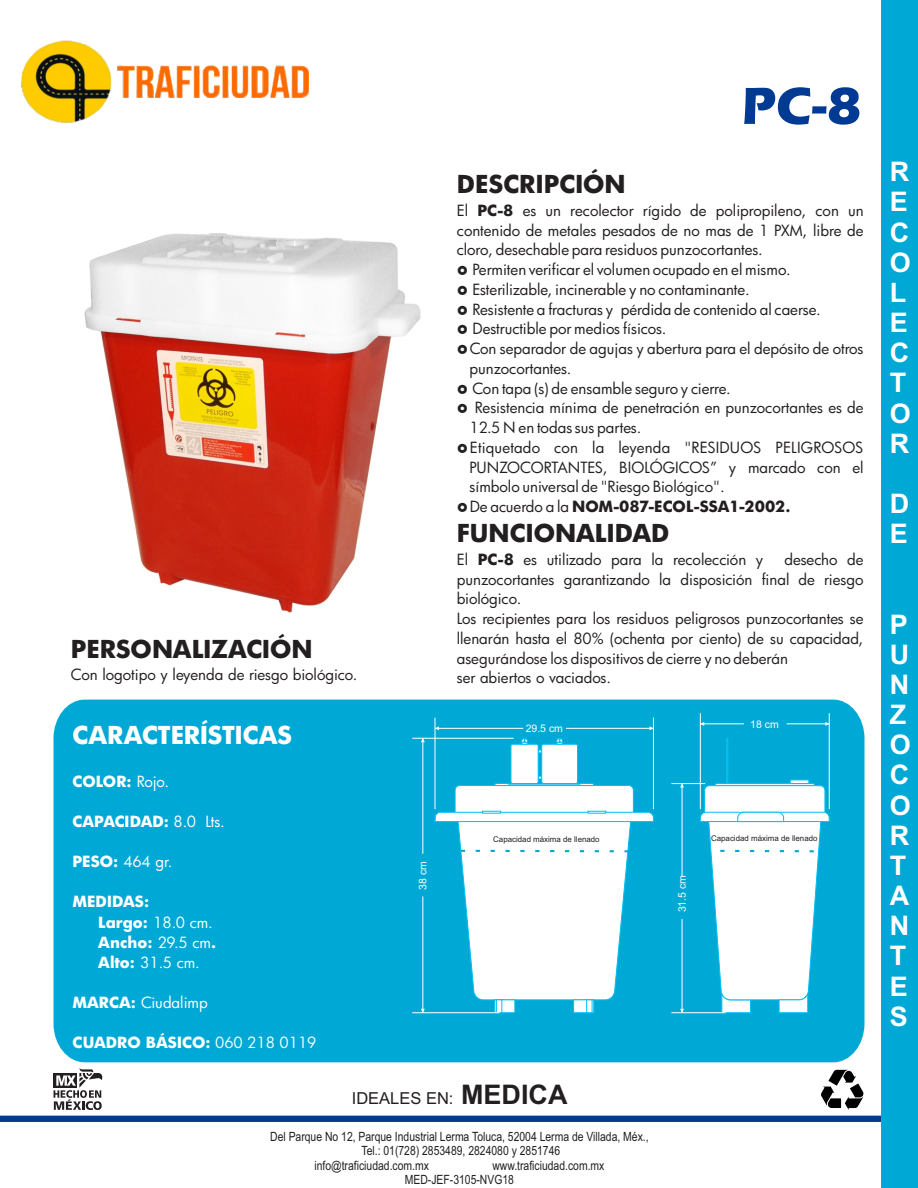
<style>
.page{position:relative;width:918px;height:1188px;background:#fff}
.page>*{position:absolute;margin:0;border:0;box-sizing:border-box;transform-origin:0 0}
.t1{font:700 54px "Eras ITC";color:#003a93}
.t2{font:700 27px/30.2px "Arial";color:#fff}
.t3{font:700 24px "Futura";color:#231f20}
.t4{font:700 24px "Futura";color:#fff}
.t5{font:16.5px "Arial";color:#231f20}
.t6{font:15px/19.8px "Futura";color:#231f20;text-align:justify}
.t7{font:700 15px/20.2px "Futura";color:#fff}
.t8{font:700 15px "Futura";color:#231f20}
.t9{font:15px "Futura";color:#fff}
.t10{font:12.75px/14.2px "Arial";color:#231f20;scale:.81 1}
.t11{font:10.5px "Arial";color:#fff}
.t12{font:7.95px "Arial";color:#231f20}
.s1{font-weight:700}
.s2{font-weight:400}
.s3{font-weight:700;font-size:27px}
</style>
<div class="page">
<div style="left:0;top:1116px;width:918px;height:6px;background:#003a93"></div>
<svg style="left:821px;top:1070px;width:43px;height:40px"></svg>
<svg style="left:54px;top:1068px;width:49px;height:42px"></svg>
<div style="left:881px;top:0;width:37px;height:1188px;background:#00a9d5"></div>
<img style="left:84px;top:233px;width:337px;height:380px">
<div style="left:54px;top:700px;width:810px;height:362px;background:#00a9d5"></div>
<hr style="left:435px;top:718px;width:1px;height:91px;background:#fff">
<hr style="left:653px;top:718px;width:1px;height:91px;background:#fff">
<hr style="left:435px;top:728px;width:88px;height:1px;background:#fff">
<svg style="left:435px;top:726px;width:4px;height:4px"></svg>
<hr style="left:566px;top:728px;width:87px;height:1px;background:#fff">
<hr style="left:829px;top:713px;width:1px;height:96px;background:#fff">
<hr style="left:700px;top:713px;width:1px;height:96px;background:#fff">
<hr style="left:787px;top:724px;width:42px;height:1px;background:#fff">
<svg style="left:825px;top:722px;width:4px;height:4px"></svg>
<hr style="left:700px;top:724px;width:44px;height:1px;background:#fff">
<svg style="left:700px;top:722px;width:4px;height:4px"></svg>
<hr style="left:412px;top:1012px;width:88px;height:1px;background:#fff">
<hr style="left:412px;top:738px;width:102px;height:1px;background:#fff">
<hr style="left:423px;top:896px;width:1px;height:117px;background:#fff">
<svg style="left:421px;top:1009px;width:4px;height:4px"></svg>
<hr style="left:423px;top:738px;width:1px;height:116px;background:#fff">
<svg style="left:421px;top:738px;width:4px;height:4px"></svg>
<hr style="left:671px;top:1012px;width:55px;height:1px;background:#fff">
<hr style="left:671px;top:783px;width:34px;height:1px;background:#fff">
<hr style="left:682px;top:919px;width:1px;height:94px;background:#fff">
<svg style="left:680px;top:1009px;width:4px;height:4px"></svg>
<hr style="left:682px;top:784px;width:1px;height:92px;background:#fff">
<svg style="left:434px;top:737px;width:220px;height:276px"></svg>
<svg style="left:700px;top:737px;width:130px;height:276px"></svg>
<img style="left:22px;top:40px;width:286px;height:83px">
<h1 class="t1" style="left:741px;top:86px;width:122px">PC-8</h1>
<h3 class="t3" style="left:457px;top:175px;width:170px">DESCRIPCIÓN</h3>
<p class="t6" style="left:457px;top:202px;width:408px">El <span class="s1">PC-8</span> es un recolector rígido de polipropileno, con un contenido de metales pesados de no mas de 1 PXM, libre de cloro, desechable para residuos punzocortantes.</p>
<p class="t6" style="left:472px;top:261px;width:320px">Permiten verificar el volumen ocupado en el mismo.</p>
<p class="t6" style="left:472px;top:281px;width:279px">Esterilizable, incinerable y no contaminante.</p>
<p class="t6" style="left:472px;top:301px;width:350px">Resistente a fracturas y pérdida de contenido al caerse.</p>
<p class="t6" style="left:469px;top:340px;width:396px;text-align:left">Con separador de agujas y abertura para el depósito de otros punzocortantes.<br>Con tapa (s) de ensamble seguro y cierre.</p>
<p class="t6" style="left:472px;top:321px;width:196px">Destructible por medios físicos.</p>
<p class="t6" style="left:469px;top:400px;width:396px;text-indent:5px">Resistencia mínima de penetración en punzocortantes es de<br>12.5 N en todas sus partes.</p>
<p class="t6" style="left:469px;top:439px;width:396px">Etiquetado con la leyenda "RESIDUOS PELIGROSOS PUNZOCORTANTES, BIOLÓGICOS” y marcado con el símbolo universal de "Riesgo Biológico".</p>
<p class="t8" style="left:470px;top:501px;width:322px"><span class="s2">De acuerdo a la</span> NOM-087-ECOL-SSA1-2002.</p>
<h3 class="t3" style="left:457px;top:524px;width:214px">FUNCIONALIDAD</h3>
<h3 class="t3" style="left:71px;top:639px;width:243px">PERSONALIZACIÓN</h3>
<p class="t6" style="left:71px;top:666px;width:288px">Con logotipo y leyenda de riesgo biológico.</p>
<h3 class="t4" style="left:73px;top:726px;width:221px">CARACTERÍSTICAS</h3>
<p class="t7" style="left:73px;top:773px;width:98px">COLOR: <span class="s2">Rojo.</span></p>
<p class="t7" style="left:73px;top:813px;width:154px">CAPACIDAD: <span class="s2">8.0 Lts.</span></p>
<p class="t9" style="left:73px;top:856px;width:102px"><span class="s1">PESO:</span> 464 gr.</p>
<p class="t7" style="left:98px;top:893px;width:119px;text-indent:-26px">MEDIDAS:<br>Largo: <span class="s2">18.0 cm.<br></span>Ancho: <span class="s2">29.5 cm</span>.<br>Alto: <span class="s2">31.5 cm.</span></p>
<p class="t9" style="left:73px;top:997px;width:137px"><span class="s1">MARCA:</span> Ciudalimp</p>
<p class="t7" style="left:73px;top:1034px;width:246px">CUADRO BÁSICO: <span class="s2">060 218 0119</span></p>
<p class="t6" style="left:457px;top:551px;width:408px;text-indent:328px">desecho de punzocortantes garantizando la disposición final de riesgo biológico.</p>
<p class="t6" style="left:457px;top:551px;width:308px">El <span class="s1">PC-8</span> es utilizado para la recolección y</p>
<p class="t6" style="left:457px;top:610px;width:408px">Los recipientes para los residuos peligrosos punzocortantes se llenarán hasta el 80% (ochenta por ciento) de su capacidad, asegurándose los dispositivos de cierre y no deberán</p>
<p class="t6" style="left:457px;top:670px;width:156px">ser abiertos o vaciados.</p>
<p class="t11" style="left:526px;top:724px;width:39px">29.5 cm</p>
<p class="t11" style="left:750px;top:720px;width:30px">18 cm</p>
<p class="t11" style="left:419px;top:890px;width:30px;rotate:-90deg">38 cm</p>
<p class="t12" style="left:493px;top:836px;width:108px">Capacidad máxima de llenado</p>
<p class="t12" style="left:711px;top:835px;width:108px">Capacidad máxima de llenado</p>
<p class="t11" style="left:678px;top:912px;width:39px;rotate:-90deg">31.5 cm</p>
<p class="t5" style="left:352px;top:1092px;width:217px">IDEALES EN: <span class="s3">MEDICA</span></p>
<p class="t10" style="left:270px;top:1131px;width:469px">Del Parque No 12, Parque Industrial Lerma Toluca, 52004 Lerma de Villada, Méx.,</p>
<p class="t10" style="left:362px;top:1145px;width:247px">Tel.: 01(728) 2853489, 2824080 y 2851746</p>
<p class="t10" style="left:314px;top:1159px;width:143px">info@traficiudad.com.mx</p>
<p class="t10" style="left:405px;top:1159px;width:248px;text-indent:88px">www.traficiudad.com.mx<br>MED-JEF-3105-NVG18</p>
<h2 class="t2" style="left:890px;top:159px;width:23px">R<br>E<br>C<br>O<br>L<br>E<br>C<br>T<br>O<br>R</h2>
<h2 class="t2" style="left:890px;top:491px;width:21px">D<br>E</h2>
<h2 class="t2" style="left:890px;top:612px;width:23px">P<br>U<br>N<br>Z<br>O<br>C<br>O<br>R<br>T<br>A<br>N<br>T<br>E<br>S</h2>
</div>
